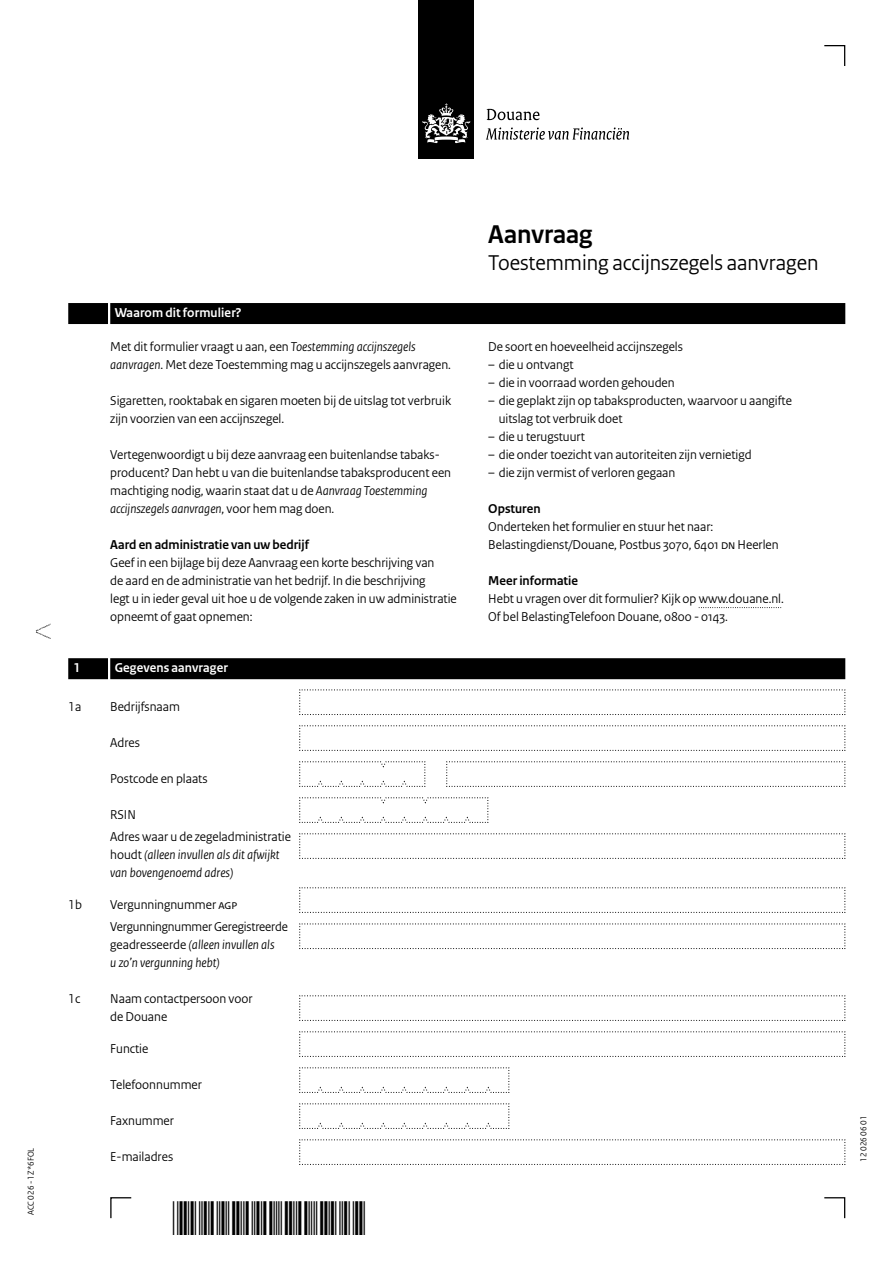
<style>
.page{position:relative;width:893px;height:1263px;background:#fff}
.page>*{position:absolute;margin:0;border:0;box-sizing:border-box;transform-origin:0 0}
.Documentnaam{font:700 27px "Rijksoverheid Sans Heading";color:#000}
.Belastingsoort{font:22.5px "Rijksoverheid Sans Heading";color:#000}
.Gebruiksaanwijzing{font:13.5px/18px "Rijksoverheid Sans Heading";color:#000}
.Vraag{font:italic 13.5px/18px "Rijksoverheid Sans Heading";color:#000}
.Vraag_12{font:13.5px/18px "Rijksoverheid Sans Heading";letter-spacing:-.01em;color:#000}
.Vraag_Nummer{font:13.5px/18px "Rijksoverheid Sans Heading";color:#000}
.Vraag-2{font:13.5px "Rijksoverheid Sans Heading";color:#000}
.Tussenkop{font:700 13.5px "Rijksoverheid Sans Heading";color:#000}
.KOP_B_Nummer{font:700 13.5px "Rijksoverheid Sans Heading";letter-spacing:.01em;color:#fff}
.KOP_D_Nummer{font:700 13.5px "Rijksoverheid Sans Heading";letter-spacing:.01em;color:#fff}
.t1{font:9px "Rijksoverheid Sans Heading";color:#000}
.s1{font-style:italic}
.s2{font-style:normal}
</style>
<div class="page">
<div style="left:419px;top:0;width:55px;height:159px;background:#000"></div>
<svg style="left:422px;top:103px;width:48px;height:41px"></svg>
<svg style="left:487px;top:109px;width:52px;height:11px"></svg>
<svg style="left:486px;top:127px;width:143px;height:13px"></svg>
<svg style="left:824px;top:1197px;width:22px;height:22px"></svg>
<svg style="left:110px;top:1197px;width:22px;height:22px"></svg>
<svg style="left:824px;top:45px;width:22px;height:21px"></svg>
<svg style="left:36px;top:624px;width:15px;height:15px"></svg>
<div style="left:110px;top:658px;width:735px;height:21px;background:#000"></div>
<div style="left:68px;top:658px;width:40px;height:21px;background:#000"></div>
<svg style="left:699px;top:607px;width:82px;height:1px"></svg>
<div style="left:110px;top:303px;width:735px;height:21px;background:#000"></div>
<div style="left:68px;top:303px;width:40px;height:21px;background:#000"></div>
<svg style="left:299px;top:1139px;width:547px;height:26px"></svg>
<svg style="left:299px;top:1031px;width:547px;height:26px"></svg>
<svg style="left:299px;top:995px;width:547px;height:26px"></svg>
<svg style="left:299px;top:923px;width:547px;height:26px"></svg>
<svg style="left:299px;top:887px;width:547px;height:26px"></svg>
<svg style="left:299px;top:833px;width:547px;height:26px"></svg>
<svg style="left:299px;top:725px;width:547px;height:26px"></svg>
<svg style="left:299px;top:689px;width:547px;height:26px"></svg>
<svg style="left:299px;top:761px;width:127px;height:26px"></svg>
<svg style="left:446px;top:761px;width:400px;height:26px"></svg>
<svg style="left:299px;top:797px;width:190px;height:26px"></svg>
<svg style="left:299px;top:1067px;width:211px;height:26px"></svg>
<svg style="left:299px;top:1103px;width:211px;height:26px"></svg>
<p class="t1" style="left:26px;top:1215px;width:69px;rotate:-90deg">ACC 026 - 1Z*6FOL</p>
<h2 class="KOP_B_Nummer" style="left:115px;top:305px;width:128px">Waarom dit formulier?</h2>
<p class="Gebruiksaanwijzing" style="left:110px;top:338px;width:342px">Met dit formulier vraagt u aan, een <span class="s1">Toestemming accijnszegels aanvragen</span>. Met deze Toestemming mag u accijnszegels aanvragen.</p>
<p class="Gebruiksaanwijzing" style="left:110px;top:392px;width:342px">Sigaretten, rooktabak en sigaren moeten bij de uitslag tot verbruik zijn voorzien van een accijnszegel.</p>
<p class="Gebruiksaanwijzing" style="left:110px;top:446px;width:342px">Vertegenwoordigt u bij deze aanvraag een buitenlandse tabaks&shy;producent? Dan hebt u van die buitenlandse tabaksproducent een machtiging nodig, waarin staat dat u de <span class="s1">Aanvraag Toestemming accijnszegels aanvragen</span>, voor hem mag doen.</p>
<h3 class="Tussenkop" style="left:110px;top:537px;width:200px">Aard en administratie van uw bedrijf</h3>
<p class="Gebruiksaanwijzing" style="left:110px;top:554px;width:348px">Geef in een bijlage bij deze Aanvraag een korte beschrijving van<br>de aard en de administratie van het bedrijf. In die beschrijving<br>legt u in ieder geval uit hoe u de volgende zaken in uw administratie opneemt of gaat opnemen:</p>
<h2 class="KOP_D_Nummer" style="left:73px;top:660px;width:8px">1</h2>
<h2 class="KOP_D_Nummer" style="left:115px;top:660px;width:115px">Gegevens aanvrager</h2>
<p class="Vraag_Nummer" style="left:68px;top:698px;width:15px">1a</p>
<p class="Vraag_Nummer" style="left:110px;top:698px;width:71px">Bedrijfsnaam</p>
<p class="Vraag-2" style="left:110px;top:735px;width:31px">Adres</p>
<p class="Vraag-2" style="left:110px;top:771px;width:99px">Postcode en plaats</p>
<p class="Vraag-2" style="left:110px;top:807px;width:27px">RSIN</p>
<p class="Vraag" style="left:110px;top:828px;width:182px"><span class="s2">Adres waar u de zegeladministratie houdt</span> (alleen invullen als dit afwijkt van bovengenoemd adres)</p>
<p class="Vraag_Nummer" style="left:68px;top:896px;width:15px">1b</p>
<p class="Vraag_Nummer" style="left:110px;top:896px;width:129px">Vergunningnummer AGP</p>
<p class="Vraag_12" style="left:110px;top:918px;width:179px">Vergunningnummer Geregistreerde geadresseerde <span class="s1">(alleen invullen als<br>u zo’n vergunning hebt)</span></p>
<p class="Vraag_Nummer" style="left:68px;top:990px;width:14px">1c</p>
<p class="Vraag_Nummer" style="left:110px;top:990px;width:144px">Naam contactpersoon voor de Douane</p>
<p class="Vraag-2" style="left:110px;top:1041px;width:40px">Functie</p>
<p class="Vraag-2" style="left:110px;top:1077px;width:93px">Telefoonnummer</p>
<p class="Vraag-2" style="left:110px;top:1113px;width:65px">Faxnummer</p>
<p class="Vraag-2" style="left:110px;top:1149px;width:64px">E-mailadres</p>
<h1 class="Documentnaam" style="left:488px;top:219px;width:106px">Aanvraag</h1>
<h1 class="Belastingsoort" style="left:488px;top:250px;width:332px">Toestemming accijnszegels aanvragen</h1>
<p class="Gebruiksaanwijzing" style="left:488px;top:338px;width:196px">De soort en hoeveelheid accijnszegels</p>
<p class="Gebruiksaanwijzing" style="left:488px;top:356px;width:87px">– die u ontvangt</p>
<p class="Gebruiksaanwijzing" style="left:488px;top:374px;width:188px">– die in voorraad worden gehouden</p>
<p class="Gebruiksaanwijzing" style="left:499px;top:392px;width:295px;text-indent:-10px">– die geplakt zijn op tabaksproducten, waarvoor u aangifte uitslag tot verbruik doet</p>
<p class="Gebruiksaanwijzing" style="left:488px;top:428px;width:98px">– die u terugstuurt</p>
<p class="Gebruiksaanwijzing" style="left:488px;top:446px;width:265px">– die onder toezicht van autoriteiten zijn vernietigd</p>
<p class="Gebruiksaanwijzing" style="left:488px;top:464px;width:189px">– die zijn vermist of verloren gegaan</p>
<h3 class="Tussenkop" style="left:488px;top:501px;width:54px">Opsturen</h3>
<p class="Gebruiksaanwijzing" style="left:488px;top:518px;width:226px">Onderteken het formulier en stuur het naar:</p>
<p class="Gebruiksaanwijzing" style="left:488px;top:536px;width:292px">Belastingdienst/Douane, Postbus 3070, 6401 DN Heerlen</p>
<h3 class="Tussenkop" style="left:488px;top:573px;width:91px">Meer informatie</h3>
<p class="Gebruiksaanwijzing" style="left:488px;top:590px;width:297px">Hebt u vragen over dit formulier? Kijk op www.douane.nl.<br>Of bel BelastingTelefoon Douane, 0800 - 0143.</p>
<p class="t1" style="left:858px;top:1161px;width:47px;rotate:-90deg">12 026 06 01</p>
</div>
